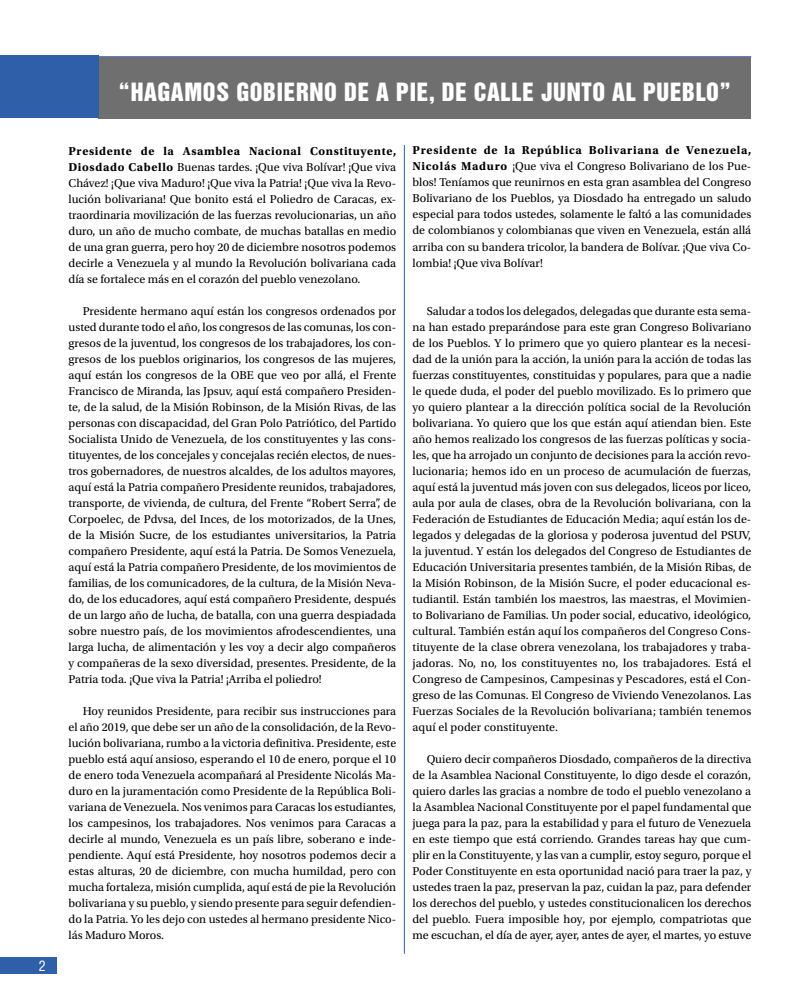
<style>
.page{position:relative;width:808px;height:1007px;background:#fff}
.page>*{position:absolute;margin:0;border:0;box-sizing:border-box;transform-origin:0 0}
.t1{font:23px "Helvetica Inserat LT Std";letter-spacing:.03em;color:#fff}
.t2{font:condensed 14px "Helvetica LT Std";color:#fff}
.t3{font:12px/16px "Utopia Std";color:#000;text-align:justify}
.s1{font-weight:700}
</style>
<div class="page">
<div style="left:0;top:957px;width:57px;height:16px;background:#2f5fa9"></div>
<hr style="left:57px;top:56px;width:694px;height:1px;background:#2f5fa9">
<hr style="left:404px;top:105px;width:1px;height:848px;background:#2f5fa9">
<div style="left:366px;top:118px;width:76px;height:27px;background:#fff"></div>
<div style="left:98px;top:57px;width:653px;height:61px;background:#706f6f"></div>
<div style="left:0;top:56px;width:98px;height:62px;background:#2f5fa9"></div>
<p class="t2" style="left:39px;top:957px;width:8px">2</p>
<h1 class="t1" style="left:119px;top:78px;width:614px">“HAGAMOS GOBIERNO DE A PIE, DE CALLE JUNTO AL PUEBLO”</h1>
<p class="t3" style="left:69px;top:143px;width:329px"><span class="s1">Presidente de la Asamblea Nacional Constituyente, Diosdado Cabello</span> Buenas tardes. ¡Que viva Bolívar! ¡Que viva Chávez! ¡Que viva Maduro! ¡Que viva la Patria! ¡Que viva la Revo&shy;lución bolivariana! Que bonito está el Poliedro de Caracas, ex&shy;traordinaria movilización de las fuerzas revolucionarias, un año duro, un año de mucho combate, de muchas batallas en medio de una gran guerra, pero hoy 20 de diciembre nosotros podemos decirle a Venezuela y al mundo la Revolución bolivariana cada día se fortalece más en el corazón del pueblo venezolano.</p>
<p class="t3" style="left:69px;top:303px;width:329px;text-indent:14px">Presidente hermano aquí están los congresos ordenados por usted durante todo el año, los congresos de las comunas, los con&shy;gresos de la juventud, los congresos de los trabajadores, los con&shy;gresos de los pueblos originarios, los congresos de las mujeres, aquí están los congresos de la OBE que veo por allá, el Frente Francisco de Miranda, las Jpsuv, aquí está compañero Presiden&shy;te, de la salud, de la Misión Robinson, de la Misión Rivas, de las personas con discapacidad, del Gran Polo Patriótico, del Partido Socialista Unido de Venezuela, de los constituyentes y las cons&shy;tituyentes, de los concejales y concejalas recién electos, de nues&shy;tros gobernadores, de nuestros alcaldes, de los adultos mayores, aquí está la Patria compañero Presidente reunidos, trabajadores, transporte, de vivienda, de cultura, del Frente “Robert Serra”, de Corpoelec, de Pdvsa, del Inces, de los motorizados, de la Unes, de la Misión Sucre, de los estudiantes universitarios, la Patria compañero Presidente, aquí está la Patria. De Somos Venezuela, aquí está la Patria compañero Presidente, de los movimientos de familias, de los comunicadores, de la cultura, de la Misión Neva&shy;do, de los educadores, aquí está compañero Presidente, después de un largo año de lucha, de batalla, con una guerra despiadada sobre nuestro país, de los movimientos afrodescendientes, una larga lucha, de alimentación y les voy a decir algo compañeros y compañeras de la sexo diversidad, presentes. Presidente, de la Patria toda. ¡Que viva la Patria! ¡Arriba el poliedro!</p>
<p class="t3" style="left:69px;top:703px;width:329px;text-indent:14px">Hoy reunidos Presidente, para recibir sus instrucciones para el año 2019, que debe ser un año de la consolidación, de la Revo&shy;lución bolivariana, rumbo a la victoria definitiva. Presidente, este pueblo está aquí ansioso, esperando el 10 de enero, porque el 10 de enero toda Venezuela acompañará al Presidente Nicolás Ma&shy;duro en la juramentación como Presidente de la República Boli&shy;variana de Venezuela. Nos venimos para Caracas los estudiantes, los campesinos, los trabajadores. Nos venimos para Caracas a decirle al mundo, Venezuela es un país libre, soberano e inde&shy;pendiente. Aquí está Presidente, hoy nosotros podemos decir a estas alturas, 20 de diciembre, con mucha humildad, pero con mucha fortaleza, misión cumplida, aquí está de pie la Revolución bolivariana y su pueblo, y siendo presente para seguir defendien&shy;do la Patria. Yo les dejo con ustedes al hermano presidente Nico&shy;lás Maduro Moros.</p>
<p class="t3" style="left:412px;top:143px;width:340px"><span class="s1">Presidente de la República Bolivariana de Venezuela, Nicolás Maduro</span> ¡Que viva el Congreso Bolivariano de los Pue&shy;blos! Teníamos que reunirnos en esta gran asamblea del Congreso Bolivariano de los Pueblos, ya Diosdado ha entregado un saludo especial para todos ustedes, solamente le faltó a las comunidades de colombianos y colombianas que viven en Venezuela, están allá arriba con su bandera tricolor, la bandera de Bolívar. ¡Que viva Co&shy;lombia! ¡Que viva Bolívar!</p>
<p class="t3" style="left:412px;top:303px;width:340px;text-indent:14px">Saludar a todos los delegados, delegadas que durante esta sema&shy;na han estado preparándose para este gran Congreso Bolivariano de los Pueblos. Y lo primero que yo quiero plantear es la necesi&shy;dad de la unión para la acción, la unión para la acción de todas las fuerzas constituyentes, constituidas y populares, para que a nadie le quede duda, el poder del pueblo movilizado. Es lo primero que yo quiero plantear a la dirección política social de la Revolución bolivariana. Yo quiero que los que están aquí atiendan bien. Este año hemos realizado los congresos de las fuerzas políticas y socia&shy;les, que ha arrojado un conjunto de decisiones para la acción revo&shy;lucionaria; hemos ido en un proceso de acumulación de fuerzas, aquí está la juventud más joven con sus delegados, liceos por liceo, aula por aula de clases, obra de la Revolución bolivariana, con la Federación de Estudiantes de Educación Media; aquí están los de&shy;legados y delegadas de la gloriosa y poderosa juventud del PSUV, la juventud. Y están los delegados del Congreso de Estudiantes de Educación Universitaria presentes también, de la Misión Ribas, de la Misión Robinson, de la Misión Sucre, el poder educacional es&shy;tudiantil. Están también los maestros, las maestras, el Movimien&shy;to Bolivariano de Familias. Un poder social, educativo, ideológico, cultural. También están aquí los compañeros del Congreso Cons&shy;tituyente de la clase obrera venezolana, los trabajadores y traba&shy;jadoras. No, no, los constituyentes no, los trabajadores. Está el Congreso de Campesinos, Campesinas y Pescadores, está el Con&shy;greso de las Comunas. El Congreso de Viviendo Venezolanos. Las Fuerzas Sociales de la Revolución bolivariana; también tenemos aquí el poder constituyente.</p>
<p class="t3" style="left:412px;top:751px;width:340px;text-indent:14px">Quiero decir compañeros Diosdado, compañeros de la directiva de la Asamblea Nacional Constituyente, lo digo desde el corazón, quiero darles las gracias a nombre de todo el pueblo venezolano a la Asamblea Nacional Constituyente por el papel fundamental que juega para la paz, para la estabilidad y para el futuro de Venezuela en este tiempo que está corriendo. Grandes tareas hay que cum&shy;plir en la Constituyente, y las van a cumplir, estoy seguro, porque el Poder Constituyente en esta oportunidad nació para traer la paz, y ustedes traen la paz, preservan la paz, cuidan la paz, para defender los derechos del pueblo, y ustedes constitucionalicen los derechos del pueblo. Fuera imposible hoy, por ejemplo, compatriotas que me escuchan, el día de ayer, ayer, antes de ayer, el martes, yo estuve</p>
</div>
